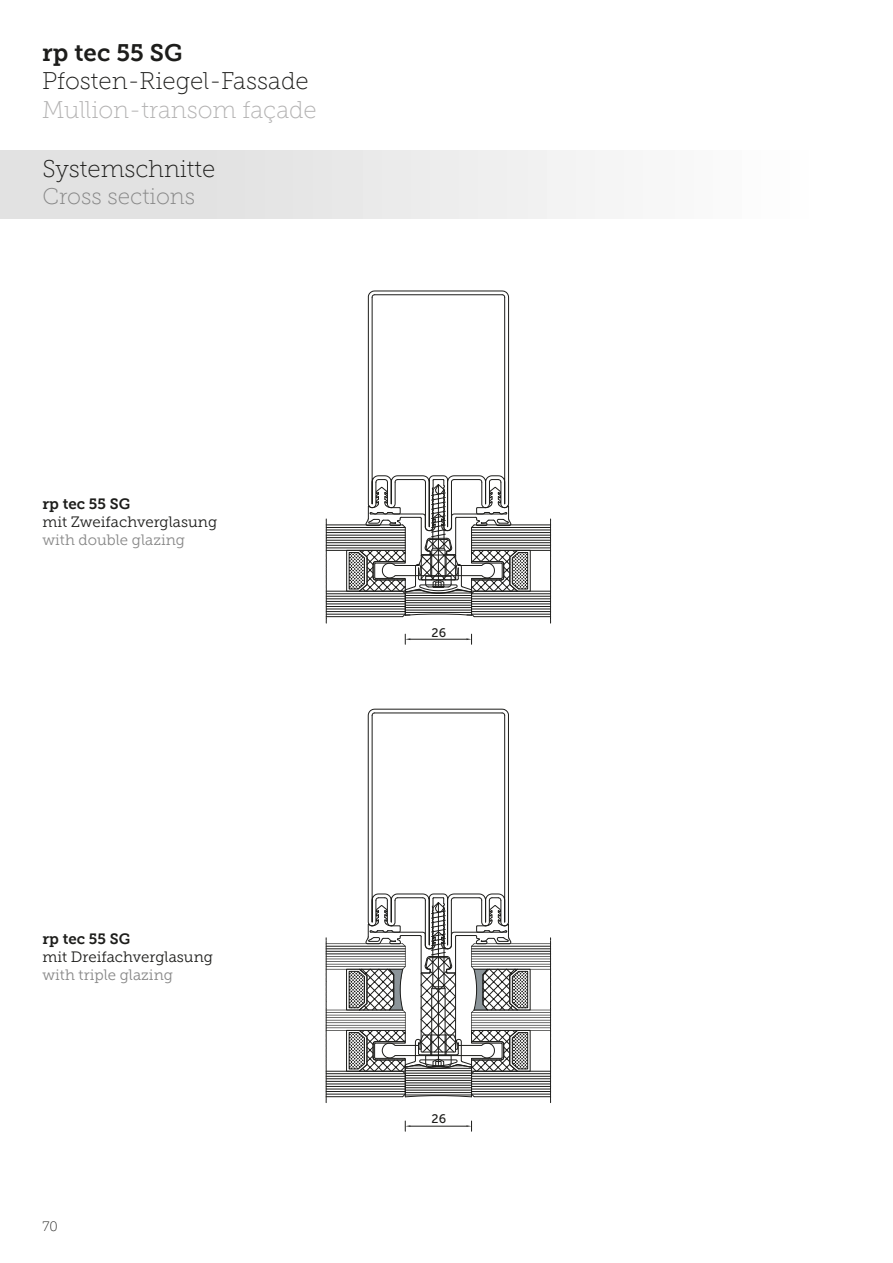
<style>
.page{position:relative;width:893px;height:1263px;background:#fff}
.page>*{position:absolute;margin:0;border:0;box-sizing:border-box;transform-origin:0 0}
.t1{font:24px "Museo Slab 100";color:#1d1d1b}
.t2{font:24px "Museo Slab 100";color:#b3b2b2}
.t3{font:24px "Museo Slab 700";color:#1d1d1b}
.t4{font:22.5px "Museo Slab 100";color:#878787}
.t5{font:15px "Museo Slab 300";color:#1d1d1b}
.t6{font:15px "Museo Slab 300";color:#878787}
.t7{font:15px "Museo Slab 700";color:#1d1d1b}
.t8{font:13.5px "Museo Slab 100";color:#1d1d1b}
.t9{font:12.45px "Museo Sans 500";color:#1d1d1b}
</style>
<div class="page">
<hr style="left:410px;top:639px;width:56px;height:1px;background:#1d1d1b">
<svg style="left:405px;top:634px;width:5px;height:10px"></svg>
<svg style="left:466px;top:634px;width:6px;height:10px"></svg>
<hr style="left:326px;top:532px;width:79px;height:1px;background:#1d1d1b">
<hr style="left:326px;top:537px;width:79px;height:1px;background:#1d1d1b">
<hr style="left:326px;top:548px;width:79px;height:1px;background:#1d1d1b">
<hr style="left:326px;top:540px;width:79px;height:1px;background:#1d1d1b">
<hr style="left:326px;top:542px;width:79px;height:1px;background:#1d1d1b">
<hr style="left:326px;top:545px;width:79px;height:1px;background:#1d1d1b">
<hr style="left:326px;top:535px;width:79px;height:1px;background:#1d1d1b">
<hr style="left:326px;top:525px;width:77px;height:1px;background:#1d1d1b">
<hr style="left:326px;top:550px;width:77px;height:1px;background:#1d1d1b">
<hr style="left:326px;top:598px;width:79px;height:1px;background:#1d1d1b">
<hr style="left:326px;top:593px;width:79px;height:1px;background:#1d1d1b">
<hr style="left:326px;top:601px;width:79px;height:1px;background:#1d1d1b">
<hr style="left:326px;top:596px;width:79px;height:1px;background:#1d1d1b">
<hr style="left:326px;top:604px;width:79px;height:1px;background:#1d1d1b">
<hr style="left:326px;top:616px;width:77px;height:1px;background:#1d1d1b">
<hr style="left:326px;top:591px;width:77px;height:1px;background:#1d1d1b">
<hr style="left:326px;top:606px;width:79px;height:1px;background:#1d1d1b">
<hr style="left:326px;top:609px;width:79px;height:1px;background:#1d1d1b">
<hr style="left:326px;top:611px;width:79px;height:1px;background:#1d1d1b">
<hr style="left:326px;top:614px;width:79px;height:1px;background:#1d1d1b">
<hr style="left:326px;top:530px;width:79px;height:1px;background:#1d1d1b">
<hr style="left:326px;top:527px;width:79px;height:1px;background:#1d1d1b">
<hr style="left:472px;top:532px;width:79px;height:1px;background:#1d1d1b">
<hr style="left:472px;top:537px;width:79px;height:1px;background:#1d1d1b">
<hr style="left:472px;top:548px;width:79px;height:1px;background:#1d1d1b">
<hr style="left:472px;top:540px;width:79px;height:1px;background:#1d1d1b">
<hr style="left:472px;top:542px;width:79px;height:1px;background:#1d1d1b">
<hr style="left:472px;top:545px;width:79px;height:1px;background:#1d1d1b">
<hr style="left:472px;top:535px;width:79px;height:1px;background:#1d1d1b">
<hr style="left:474px;top:525px;width:77px;height:1px;background:#1d1d1b">
<hr style="left:474px;top:550px;width:77px;height:1px;background:#1d1d1b">
<hr style="left:472px;top:598px;width:79px;height:1px;background:#1d1d1b">
<hr style="left:472px;top:593px;width:79px;height:1px;background:#1d1d1b">
<hr style="left:472px;top:601px;width:79px;height:1px;background:#1d1d1b">
<hr style="left:472px;top:596px;width:79px;height:1px;background:#1d1d1b">
<hr style="left:472px;top:604px;width:79px;height:1px;background:#1d1d1b">
<hr style="left:474px;top:616px;width:77px;height:1px;background:#1d1d1b">
<hr style="left:474px;top:591px;width:77px;height:1px;background:#1d1d1b">
<svg style="left:346px;top:290px;width:185px;height:327px"></svg>
<hr style="left:472px;top:606px;width:79px;height:1px;background:#1d1d1b">
<hr style="left:472px;top:609px;width:79px;height:1px;background:#1d1d1b">
<hr style="left:472px;top:611px;width:79px;height:1px;background:#1d1d1b">
<hr style="left:472px;top:614px;width:79px;height:1px;background:#1d1d1b">
<hr style="left:472px;top:530px;width:79px;height:1px;background:#1d1d1b">
<hr style="left:472px;top:527px;width:79px;height:1px;background:#1d1d1b">
<svg style="left:326px;top:519px;width:1px;height:104px"></svg>
<svg style="left:550px;top:519px;width:1px;height:104px"></svg>
<hr style="left:410px;top:1126px;width:56px;height:1px;background:#1d1d1b">
<svg style="left:405px;top:1121px;width:5px;height:10px"></svg>
<svg style="left:466px;top:1121px;width:6px;height:10px"></svg>
<svg style="left:325px;top:708px;width:226px;height:394px"></svg>
<div style="left:0;top:150px;width:893px;height:69px;background:linear-gradient(to right,#dcdcdc,#fff)"></div>
<h1 class="t3" style="left:42px;top:39px;width:142px">rp tec 55 SG</h1>
<h1 class="t1" style="left:42px;top:68px;width:268px">Pfosten-Riegel-Fassade</h1>
<h1 class="t2" style="left:42px;top:97px;width:276px">Mullion-transom façade</h1>
<h1 class="t1" style="left:43px;top:156px;width:174px">Systemschnitte</h1>
<h2 class="t4" style="left:43px;top:185px;width:154px">Cross sections</h2>
<p class="t7" style="left:43px;top:495px;width:89px">rp tec 55 SG</p>
<p class="t5" style="left:43px;top:513px;width:176px">mit Zweifachverglasung</p>
<p class="t6" style="left:43px;top:531px;width:144px">with double glazing</p>
<p class="t9" style="left:432px;top:625px;width:16px">26</p>
<p class="t7" style="left:43px;top:930px;width:89px">rp tec 55 SG</p>
<p class="t5" style="left:43px;top:948px;width:172px">mit Dreifachverglasung</p>
<p class="t6" style="left:43px;top:966px;width:132px">with triple glazing</p>
<p class="t8" style="left:43px;top:1219px;width:17px">70</p>
<p class="t9" style="left:432px;top:1112px;width:16px">26</p>
</div>
